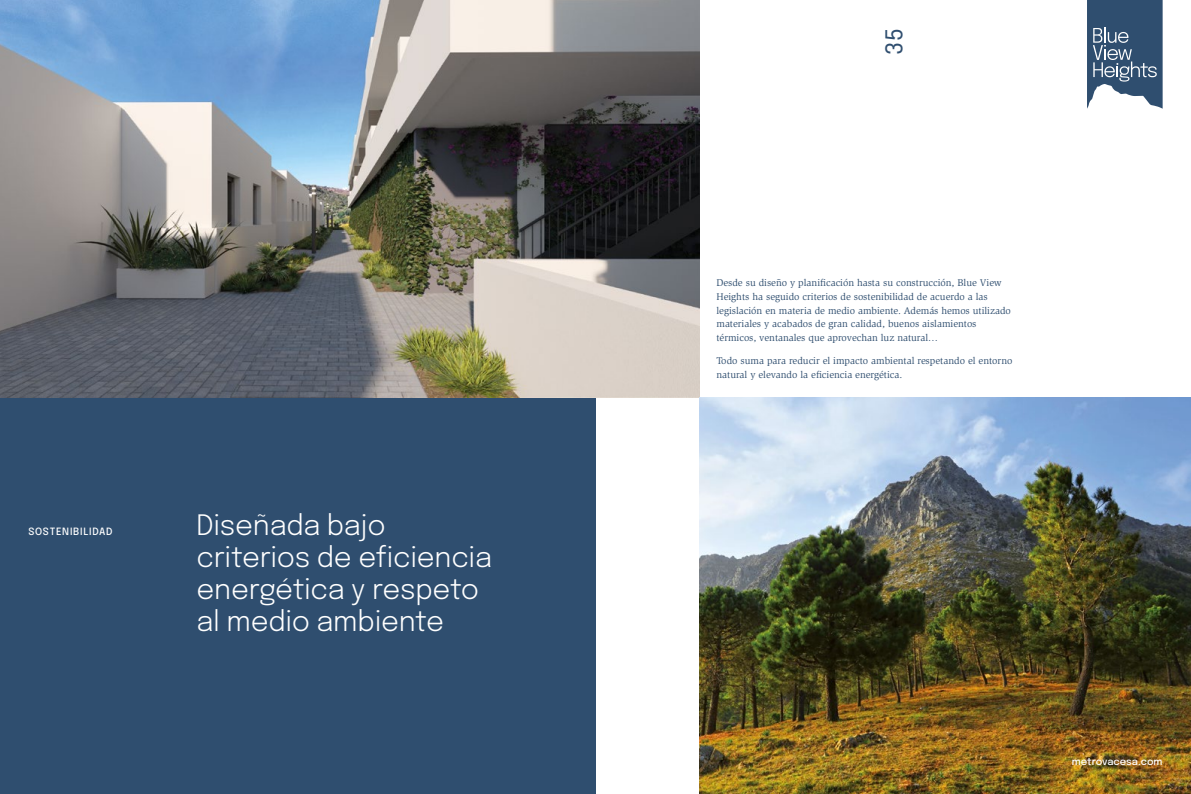
<style>
.page{position:relative;width:1191px;height:794px;background:#fff}
.page>*{position:absolute;margin:0;border:0;box-sizing:border-box;transform-origin:0 0}
.t1{font:300 28px/32.2px "Epilogue";letter-spacing:-.01em;color:#fff}
.t2{font:23px "Epilogue";color:#2f4e6f}
.t3{font:10px/13.8px "Slimbach Std";color:#2f4e6f}
.t4{font:500 10px "Epilogue";color:#fff}
.t5{font:500 10px "Epilogue";letter-spacing:.075em;color:#fff}
</style>
<div class="page">
<div style="left:0;top:0;width:595px;height:794px;background:#2f4e6f"></div>
<img style="left:0;top:0;width:699px;height:397px">
<img style="left:699px;top:397px;width:492px;height:397px">
<svg style="left:1087px;top:0;width:75px;height:109px"></svg>
<p class="t5" style="left:28px;top:524px;width:86px">SOSTENIBILIDAD</p>
<h1 class="t1" style="left:197px;top:507px;width:297px">Diseñada bajo criterios de eficiencia energética y respeto al medio ambiente</h1>
<h2 class="t2" style="left:877px;top:55px;width:28px;rotate:-90deg">35</h2>
<p class="t3" style="left:716px;top:276px;width:296px">Desde su diseño y planificación hasta su construcción, Blue View Heights ha seguido criterios de sostenibilidad de acuerdo a las legislación en materia de medio ambiente. Además hemos utilizado materiales y acabados de gran calidad, buenos aislamientos térmicos, ventanales que aprovechan luz natural…</p>
<p class="t3" style="left:716px;top:354px;width:297px">Todo suma para reducir el impacto ambiental respetando el entorno natural y elevando la eficiencia energética.</p>
<p class="t4" style="left:1071px;top:754px;width:92px">metrovacesa.com</p>
</div>
